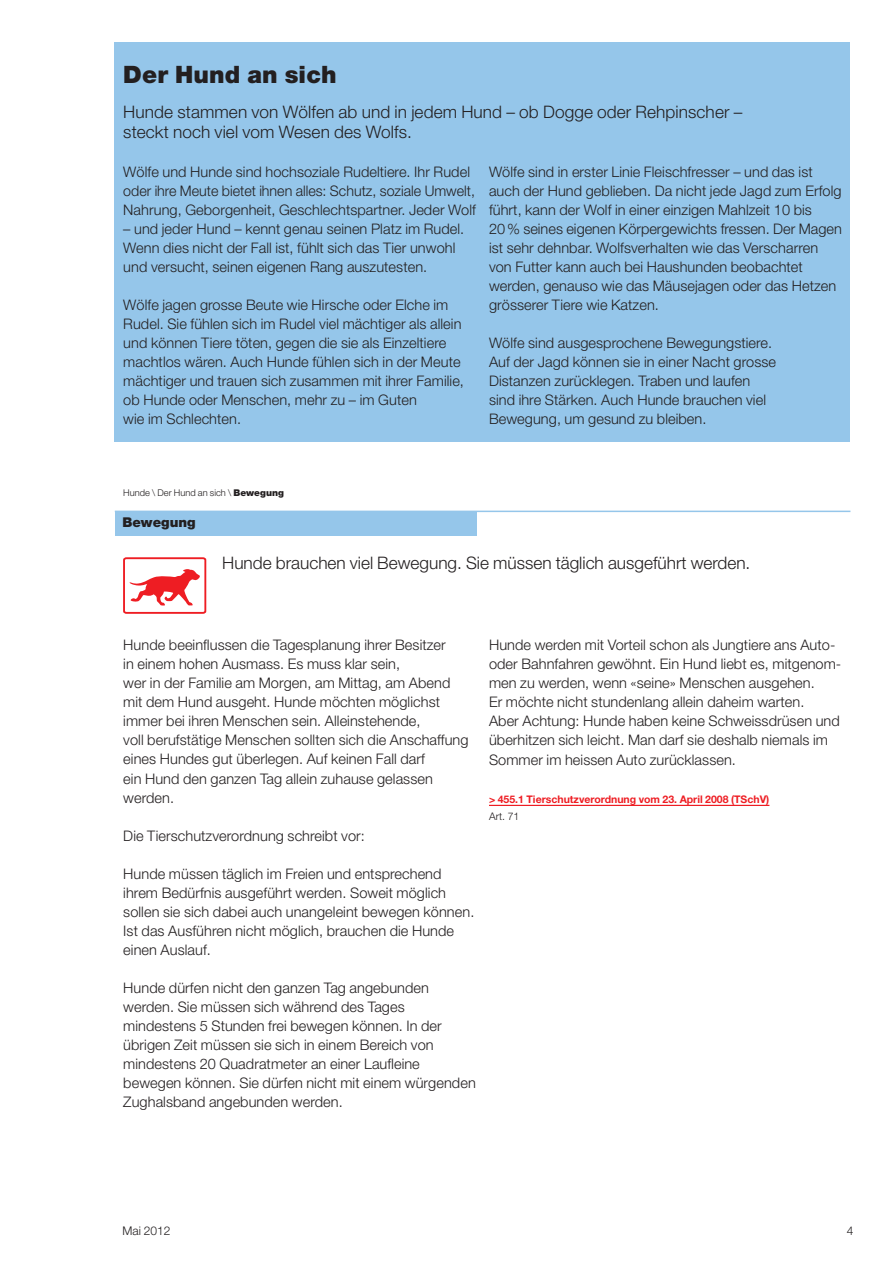
<style>
.page{position:relative;width:893px;height:1263px;background:#fff}
.page>*{position:absolute;margin:0;border:0;box-sizing:border-box;transform-origin:0 0}
.t1{font:900 24px "Helvetica Neue";letter-spacing:.005em;color:#231f20}
.t2{font:300 17.25px/20.2px "Helvetica Neue";letter-spacing:.005em;color:#231f20}
.t3{font:300 14.55px/19px "Helvetica Neue";letter-spacing:.005em;color:#231f20}
.t4{font:900 13.5px "Helvetica Neue";color:#231f20}
.t5{font:300 12px "Helvetica Neue";color:#231f20}
.t6{font:700 10.5px "Helvetica Neue";color:#ee1d23}
.t7{font:300 10.5px "Helvetica Neue";color:#231f20}
.t8{font:300 9.3px "Helvetica Neue";color:#231f20}
.s1{font-weight:900}
</style>
<div class="page">
<div style="left:115px;top:43px;width:735px;height:399px;background:#95c6ea"></div>
<hr style="left:489px;top:805px;width:280px;height:1px;background:#ee1d23">
<hr style="left:115px;top:511px;width:735px;height:1px;background:#95c6ea">
<div style="left:115px;top:512px;width:361px;height:24px;background:#95c6ea"></div>
<svg style="left:123px;top:557px;width:84px;height:57px"></svg>
<h1 class="t1" style="left:123px;top:60px;width:215px">Der Hund an sich</h1>
<p class="t2" style="left:123px;top:101px;width:620px">Hunde stammen von Wölfen ab und in jedem Hund – ob Dogge oder Rehpinscher – steckt noch viel vom Wesen des Wolfs.</p>
<p class="t3" style="left:123px;top:162px;width:354px">Wölfe und Hunde sind hochsoziale Rudeltiere. Ihr Rudel oder ihre Meute bietet ihnen alles: Schutz, soziale Umwelt,<br>Nahrung, Geborgenheit, Geschlechtspartner. Jeder Wolf</p>
<p class="t3" style="left:123px;top:219px;width:343px">– und jeder Hund – kennt genau seinen Platz im Rudel.<br>Wenn dies nicht der Fall ist, fühlt sich das Tier unwohl und versucht, seinen eigenen Rang auszutesten.</p>
<p class="t3" style="left:123px;top:295px;width:342px">Wölfe jagen grosse Beute wie Hirsche oder Elche im Rudel. Sie fühlen sich im Rudel viel mächtiger als allein und können Tiere töten, gegen die sie als Einzeltiere machtlos wären. Auch Hunde fühlen sich in der Meute mächtiger und trauen sich zusammen mit ihrer Familie, ob Hunde oder Menschen, mehr zu – im Guten<br>wie im Schlechten.</p>
<p class="t3" style="left:489px;top:162px;width:354px">Wölfe sind in erster Linie Fleischfresser – und das ist auch der Hund geblieben. Da nicht jede Jagd zum Erfolg führt, kann der Wolf in einer einzigen Mahlzeit 10 bis 20% seines eigenen Körpergewichts fressen. Der Magen ist sehr dehnbar. Wolfsverhalten wie das Verscharren von Futter kann auch bei Haushunden beobachtet werden, genauso wie das Mäusejagen oder das Hetzen grösserer Tiere wie Katzen.</p>
<p class="t3" style="left:489px;top:333px;width:288px">Wölfe sind ausgesprochene Bewegungstiere.<br>Auf der Jagd können sie in einer Nacht grosse Distanzen zurücklegen. Traben und laufen sind ihre Stärken. Auch Hunde brauchen viel Bewegung, um gesund zu bleiben.</p>
<p class="t8" style="left:123px;top:487px;width:162px">Hunde \ Der Hund an sich \ <span class="s1">Bewegung</span></p>
<p class="t4" style="left:122px;top:514px;width:75px">Bewegung</p>
<p class="t2" style="left:222px;top:553px;width:530px">Hunde brauchen viel Bewegung. Sie müssen täglich ausgeführt werden.</p>
<p class="t3" style="left:123px;top:635px;width:347px">Hunde beeinflussen die Tagesplanung ihrer Besitzer<br>in einem hohen Ausmass. Es muss klar sein,<br>wer in der Familie am Morgen, am Mittag, am Abend mit dem Hund ausgeht. Hunde möchten möglichst immer bei ihren Menschen sein. Alleinstehende,<br>voll berufstätige Menschen sollten sich die Anschaffung eines Hundes gut überlegen. Auf keinen Fall darf<br>ein Hund den ganzen Tag allein zuhause gelassen werden.</p>
<p class="t3" style="left:123px;top:826px;width:243px">Die Tierschutzverordnung schreibt vor:</p>
<p class="t3" style="left:123px;top:864px;width:353px">Hunde müssen täglich im Freien und entsprechend ihrem Bedürfnis ausgeführt werden. Soweit möglich sollen sie sich dabei auch unangeleint bewegen können.<br>Ist das Ausführen nicht möglich, brauchen die Hunde einen Auslauf.</p>
<p class="t3" style="left:123px;top:978px;width:354px">Hunde dürfen nicht den ganzen Tag angebunden werden. Sie müssen sich während des Tages mindestens 5 Stunden frei bewegen können. In der übrigen Zeit müssen sie sich in einem Bereich von mindestens 20 Quadratmeter an einer Laufleine bewegen können. Sie dürfen nicht mit einem würgenden Zughalsband angebunden werden.</p>
<p class="t3" style="left:489px;top:635px;width:354px">Hunde werden mit Vorteil schon als Jungtiere ans Auto&shy;oder Bahnfahren gewöhnt. Ein Hund liebt es, mitgenom&shy;men zu werden, wenn «seine» Menschen ausgehen.<br>Er möchte nicht stundenlang allein daheim warten.<br>Aber Achtung: Hunde haben keine Schweissdrüsen und überhitzen sich leicht. Man darf sie deshalb niemals im Sommer im heissen Auto zurücklassen.</p>
<p class="t6" style="left:489px;top:793px;width:282px">&gt; 455.1 Tierschutzverordnung vom 23. April 2008 (TSchV)</p>
<p class="t7" style="left:489px;top:809px;width:32px">Art. 71</p>
<p class="t5" style="left:122px;top:1223px;width:49px">Mai 2012</p>
<p class="t5" style="left:847px;top:1223px;width:8px">4</p>
</div>
